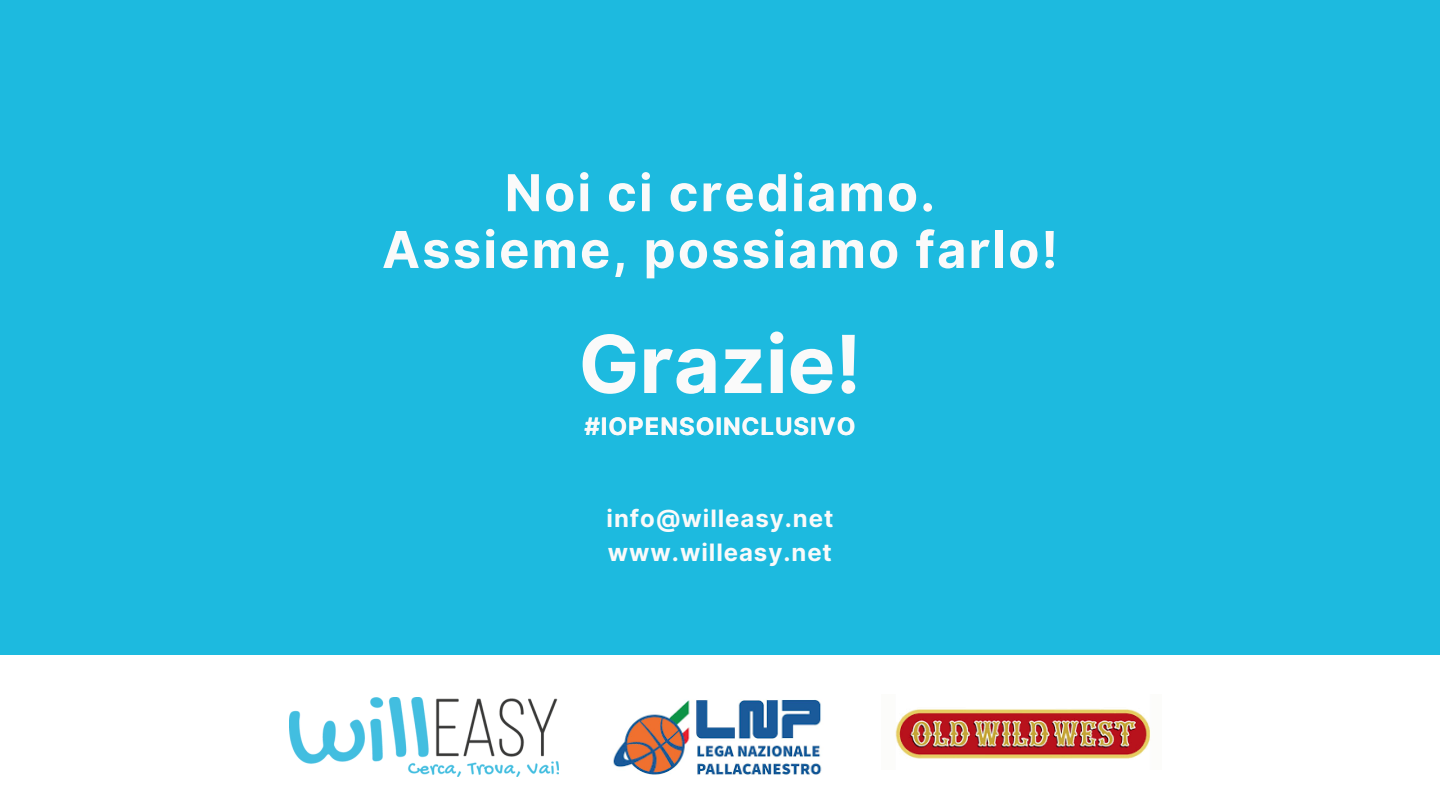
<style>
.page{position:relative;width:1440px;height:810px;background:#1dbadf}
.page>*{position:absolute;margin:0;border:0;box-sizing:border-box;transform-origin:0 0}
.t1{font:700 80px "Inter";color:#fafafa}
.t2{font:700 50.9px/56.8px "Inter";letter-spacing:.04em;color:#fafafa;text-align:center}
.t3{font:700 24px/33.5px "Inter";letter-spacing:.04em;color:#fafafa}
</style>
<div class="page">
<div style="left:0;top:656px;width:1440px;height:154px;background:#fff"></div>
<img style="left:290px;top:697px;width:268px;height:80px">
<img style="left:895px;top:709px;width:256px;height:50px">
<img style="left:613px;top:699px;width:209px;height:76px">
<h2 class="t2" style="left:382px;top:164px;width:677px">Noi ci crediamo.<br>Assieme, possiamo farlo!</h2>
<h1 class="t1" style="left:579px;top:316px;width:284px">Grazie!</h1>
<p class="t3" style="left:584px;top:409px;width:273px">#IOPENSOINCLUSIVO</p>
<p class="t3" style="left:607px;top:502px;width:228px">info@willeasy.net www.willeasy.net</p>
</div>
